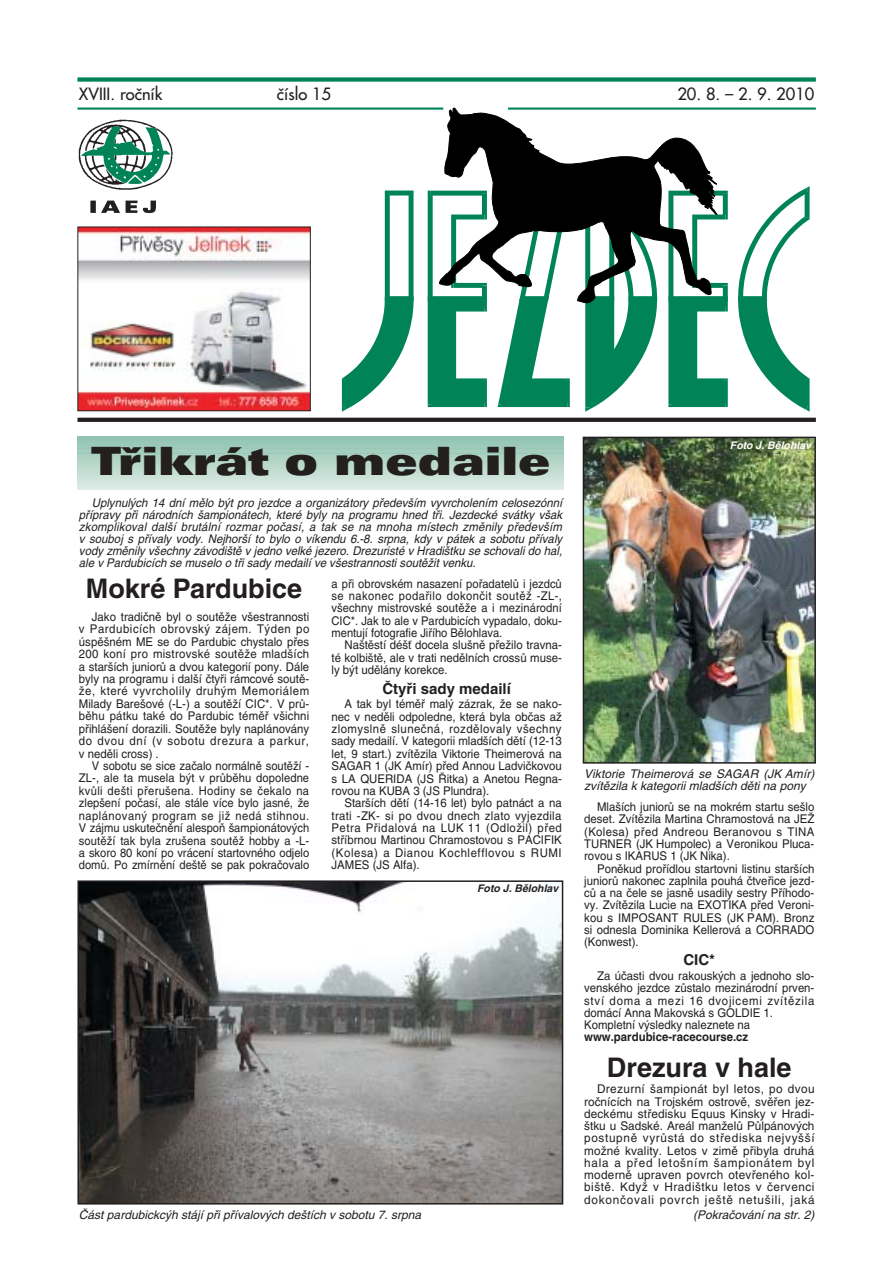
<style>
.page{position:relative;width:893px;height:1262px;background:#fff}
.page>*{position:absolute;margin:0;border:0;box-sizing:border-box;transform-origin:0 0}
.t1{font:900 expanded 39px "Univers CE";color:#231f1f}
.t2{font:700 27px "Helvetica CE";color:#231f1f}
.t3{font:16.5px "Futura CE";color:#231f1f}
.t4{font:700 15px "Helvetica CE";color:#231f1f}
.t5{font:12px/12.3px "Helvetica CE";color:#231f1f;text-align:justify;scale:.95 1}
.t6{font:12px/12.5px "Helvetica CE";color:#231f1f;text-align:justify;scale:.93 1}
.t7{font:italic 12px/12px "Helvetica CE";color:#231f1f;text-align:justify;scale:.95 1}
.t8{font:12px/12.3px "Helvetica CE";color:#231f1f;text-align:justify}
.t9{font:italic 12px/12px "Helvetica CE";color:#231f1f}
.t10{font:700 12px "Helvetica CE";color:#231f1f;scale:.95 1}
.t11{font:italic 700 10.5px "Helvetica CE";color:#231f1f}
.t12{font:italic 700 10.5px "Helvetica CE";color:#fff}
</style>
<div class="page">
<div style="left:77px;top:77px;width:738px;height:5px;background:#008356"></div>
<div style="left:77px;top:417px;width:738px;height:5px;background:#231f1f"></div>
<svg style="left:497px;top:303px;width:73px;height:104px"></svg>
<svg style="left:668px;top:191px;width:59px;height:216px"></svg>
<svg style="left:427px;top:191px;width:60px;height:216px"></svg>
<svg style="left:585px;top:303px;width:72px;height:109px"></svg>
<svg style="left:738px;top:186px;width:71px;height:226px"></svg>
<svg style="left:342px;top:190px;width:71px;height:222px"></svg>
<svg style="left:438px;top:107px;width:280px;height:196px"></svg>
<hr style="left:77px;top:107px;width:366px;height:3px;background:#008356">
<hr style="left:508px;top:107px;width:307px;height:3px;background:#008356">
<img style="left:78px;top:119px;width:95px;height:94px">
<hr style="left:77px;top:436px;width:486px;height:2px;background:#71b49c">
<hr style="left:77px;top:438px;width:486px;height:2px;background:#76b69f">
<hr style="left:77px;top:440px;width:486px;height:2px;background:#79b8a1">
<hr style="left:77px;top:442px;width:486px;height:2px;background:#7dbaa3">
<hr style="left:77px;top:444px;width:486px;height:2px;background:#81bca6">
<hr style="left:77px;top:446px;width:486px;height:2px;background:#85beaa">
<hr style="left:77px;top:448px;width:486px;height:2px;background:#88beaa">
<hr style="left:77px;top:450px;width:486px;height:2px;background:#8cc1ad">
<hr style="left:77px;top:452px;width:486px;height:2px;background:#90c3b1">
<hr style="left:77px;top:454px;width:486px;height:2px;background:#94c5b3">
<hr style="left:77px;top:456px;width:486px;height:2px;background:#98c7b6">
<hr style="left:77px;top:458px;width:486px;height:2px;background:#9cc8b8">
<hr style="left:77px;top:460px;width:486px;height:2px;background:#9fcbba">
<hr style="left:77px;top:462px;width:486px;height:2px;background:#a3cdbe">
<hr style="left:77px;top:463px;width:486px;height:2px;background:#a7cebe">
<hr style="left:77px;top:465px;width:486px;height:2px;background:#a9d0c1">
<hr style="left:77px;top:467px;width:486px;height:2px;background:#add2c4">
<hr style="left:77px;top:469px;width:486px;height:2px;background:#b2d4c7">
<hr style="left:77px;top:471px;width:486px;height:2px;background:#b4d6c8">
<hr style="left:77px;top:473px;width:486px;height:2px;background:#bad7cc">
<hr style="left:77px;top:475px;width:486px;height:2px;background:#bedbcf">
<hr style="left:77px;top:477px;width:486px;height:2px;background:#c1ddd2">
<hr style="left:77px;top:479px;width:486px;height:2px;background:#c5dfd4">
<hr style="left:77px;top:481px;width:486px;height:2px;background:#cae0d7">
<hr style="left:77px;top:483px;width:486px;height:2px;background:#cde3da">
<hr style="left:77px;top:485px;width:486px;height:2px;background:#d1e5dd">
<hr style="left:77px;top:487px;width:486px;height:2px;background:#d6e8e0">
<hr style="left:77px;top:489px;width:486px;height:1px;background:#d8eae3">
<img style="left:79px;top:228px;width:230px;height:181px">
<div style="left:77px;top:226px;width:234px;height:185px;border:1px solid #231f1f"></div>
<img style="left:80px;top:883px;width:480px;height:318px">
<div style="left:77px;top:880px;width:486px;height:324px;border:2px solid #231f1f"></div>
<img style="left:585px;top:439px;width:227px;height:321px">
<div style="left:582px;top:436px;width:233px;height:327px;border:2px solid #231f1f"></div>
<h3 class="t3" style="left:79px;top:87px;width:85px">XVIII. roãník</h3>
<h3 class="t3" style="left:277px;top:87px;width:56px">ãíslo 15</h3>
<h3 class="t3" style="left:677px;top:87px;width:138px">20. 8. – 2. 9. 2010</h3>
<h1 class="t1" style="left:91px;top:447px;width:461px">Tfiikrát o medaile</h1>
<p class="t7" style="left:79px;top:498px;width:510px;text-indent:13px">Uplynulých 14 dní mělo být pro jezdce a organizátory především vyvrcholením celosezónní přípravy při národních šampionátech, které byly na programu hned tři. Jezdecké svátky však zkomplikoval další brutální rozmar počasí, a tak se na mnoha místech změnily především v souboj s přívaly vody. Nejhorší to bylo o víkendu 6.-8. srpna, kdy v pátek a sobotu přívaly vody změnily všechny závodiště v jedno velké jezero. Drezuristé v Hradištku se schovali do hal, ale v Pardubicích se muselo o tři sady medailí ve všestrannosti soutěžit venku.</p>
<h2 class="t2" style="left:86px;top:579px;width:218px">Mokré Pardubice</h2>
<p class="t6" style="left:331px;top:578px;width:249px">a při obrovském nasazení pořadatelů i jezdců se nakonec podařilo dokončit soutěž -ZL-, všechny mistrovské soutěže a i mezinárodní CIC*. Jak to ale v Pardubicích vypadalo, doku&shy;mentují fotografie Jiřího Bělohlava.</p>
<p class="t5" style="left:331px;top:640px;width:244px;text-indent:13px">Naštěstí déšť docela slušně přežilo travna&shy;té kolbiště, ale v trati nedělních crossů muse&shy;ly být udělány korekce.</p>
<p class="t4" style="left:382px;top:683px;width:130px">Čtyři sady medailí</p>
<p class="t5" style="left:331px;top:699px;width:244px;text-indent:13px">A tak byl téměř malý zázrak, že se nako&shy;nec v neděli odpoledne, která byla občas až zlomyslně slunečná, rozdělovaly všechny sady medailí. V kategorii mladších dětí (12-13 let, 9 start.) zvítězila Viktorie Theimerová na SAGAR 1 (JK Amír) před Annou Ladvičkovou s LA QUERIDA (JS Řitka) a Anetou Regna&shy;rovou na KUBA 3 (JS Plundra).</p>
<p class="t5" style="left:331px;top:798px;width:244px;text-indent:13px">Starších dětí (14-16 let) bylo patnáct a na trati -ZK- si po dvou dnech zlato vyjezdila Petra Přidalová na LUK 11 (Odložil) před stříbrnou Martinou Chramostovou s PACIFIK (Kolesa) a Dianou Kochlefflovou s RUMI JAMES (JS Alfa).</p>
<p class="t5" style="left:79px;top:612px;width:244px;text-indent:13px">Jako tradičně byl o soutěže všestrannosti v Pardubicích obrovský zájem. Týden po úspěšném ME se do Pardubic chystalo přes 200 koní pro mistrovské soutěže mladších a starších juniorů a dvou kategorií pony. Dále byly na programu i další čtyři rámcové soutě&shy;že, které vyvrcholily druhým Memoriálem Milady Barešové (-L-) a soutěží CIC*. V prů&shy;běhu pátku také do Pardubic téměř všichni přihlášení dorazili. Soutěže byly naplánovány do dvou dní (v sobotu drezura a parkur, v neděli cross) .</p>
<p class="t6" style="left:79px;top:761px;width:249px;text-indent:13px">V sobotu se sice začalo normálně soutěží - ZL-, ale ta musela být v průběhu dopoledne kvůli dešti přerušena. Hodiny se čekalo na zlepšení počasí, ale stále více bylo jasné, že naplánovaný program se již nedá stihnou.<br>V zájmu uskutečnění alespoň šampionátových soutěží tak byla zrušena soutěž hobby a -L&shy;a skoro 80 koní po vrácení startovného odjelo domů. Po zmírnění deště se pak pokračovalo</p>
<p class="t11" style="left:477px;top:885px;width:83px">Foto J. Bělohlav</p>
<p class="t9" style="left:79px;top:1210px;width:344px">Část pardubickcýh stájí při přívalových deštích v sobotu 7. srpna</p>
<p class="t12" style="left:730px;top:441px;width:83px">Foto J. Bělohlav</p>
<p class="t9" style="left:584px;top:769px;width:232px">Viktorie Theimerová se SAGAR (JK Amír) zvítězila k kategorii mladších děti na pony</p>
<p class="t5" style="left:584px;top:802px;width:244px;text-indent:13px">Mlaších juniorů se na mokrém startu sešlo deset. Zvítězila Martina Chramostová na JEŽ (Kolesa) před Andreou Beranovou s TINA TURNER (JK Humpolec) a Veronikou Pluca&shy;rovou s IKARUS 1 (JK Nika).</p>
<p class="t5" style="left:584px;top:863px;width:244px;text-indent:13px">Poněkud prořídlou startovni listinu starších juniorů nakonec zaplnila pouhá čtveřice jezd&shy;ců a na čele se jasně usadily sestry Příhodo&shy;vy. Zvítězila Lucie na EXOTIKA před Veroni&shy;kou s IMPOSANT RULES (JK PAM). Bronz si odnesla Dominika Kellerová a CORRADO (Konwest).</p>
<p class="t4" style="left:683px;top:954px;width:33px">CIC*</p>
<p class="t5" style="left:584px;top:971px;width:244px;text-align:left;text-indent:13px">Za účasti dvou rakouských a jednoho slo&shy;venského jezdce zůstalo mezinárodní prven&shy;ství doma a mezi 16 dvojicemi zvítězila domácí Anna Makovská s GOLDIE 1.<br>Kompletní výsledky naleznete na</p>
<p class="t10" style="left:584px;top:1033px;width:174px">www.pardubice-racecourse.cz</p>
<h2 class="t2" style="left:607px;top:1057px;width:186px">Drezura v hale</h2>
<p class="t8" style="left:584px;top:1084px;width:232px;text-indent:13px">Drezurní šampionát byl letos, po dvou ročnících na Trojském ostrově, svěřen jez&shy;deckému středisku Equus Kinsky v Hradi&shy;štku u Sadské. Areál manželů Půlpánových postupně vyrůstá do střediska nejvyšší možné kvality. Letos v zimě přibyla druhá hala a před letošním šampionátem byl moderně upraven povrch otevřeného kol&shy;biště. Když v Hradištku letos v červenci dokončovali povrch ještě netušili, jaká</p>
<p class="t9" style="left:693px;top:1210px;width:123px">(Pokračování na str. 2)</p>
</div>
